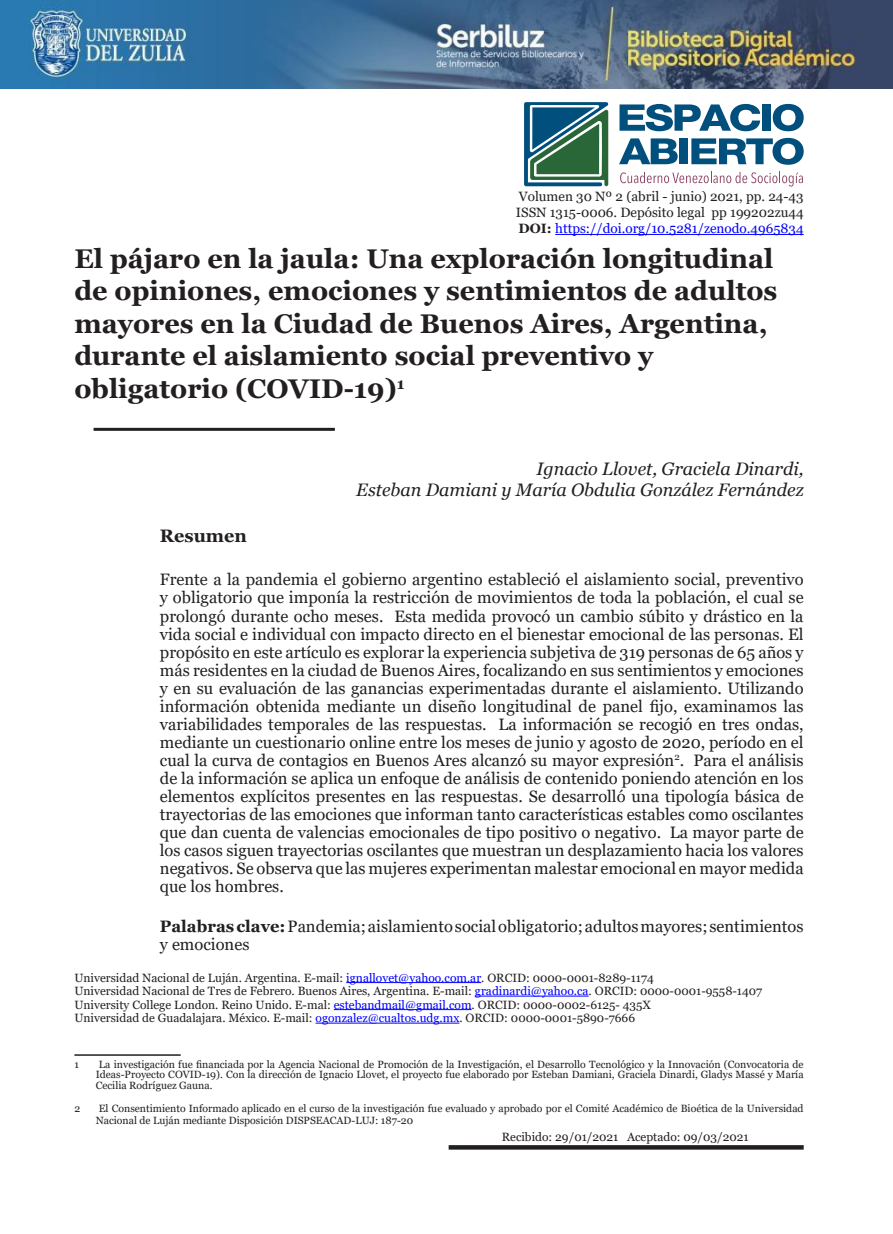
<style>
.page{position:relative;width:893px;height:1234px;background:#fff}
.page>*{position:absolute;margin:0;border:0;box-sizing:border-box;transform-origin:0 0}
.t1{font:700 27px/32.4px "Georgia";color:#231f20}
.t2{font:italic 18px/21.6px "Georgia";color:#231f20;text-align:right}
.t3{font:700 18px "Georgia";color:#231f20}
.t4{font:16.5px/18px "Georgia";color:#231f20;text-align:justify}
.t5{font:13.5px/16.2px "Georgia";color:#231f20;text-align:justify}
.t6{font:12px/13.5px "Georgia";color:#231f20}
.t7{font:10.5px/10.5px "Georgia";color:#231f20;text-align:justify}
.s1{font-weight:700}
.s2{color:#00f}
</style>
<div class="page">
<svg style="left:524px;top:102px;width:84px;height:85px;background:#477e7b"></svg>
<svg style="left:619px;top:138px;width:59px;height:26px"></svg>
<div style="left:680px;top:138px;width:8px;height:26px;background:#004f7d"></div>
<svg style="left:691px;top:138px;width:113px;height:27px"></svg>
<svg style="left:619px;top:104px;width:141px;height:27px"></svg>
<div style="left:762px;top:104px;width:8px;height:27px;background:#004f7d"></div>
<svg style="left:773px;top:104px;width:31px;height:27px"></svg>
<svg style="left:620px;top:172px;width:183px;height:14px"></svg>
<svg style="left:449px;top:1145px;width:355px;height:4px"></svg>
<img style="left:0;top:0;width:893px;height:88px">
<hr style="left:94px;top:428px;width:241px;height:3px;background:#231f20">
<hr style="left:555px;top:234px;width:249px;height:1px;background:#00f">
<hr style="left:346px;top:982px;width:135px;height:1px;background:#00f">
<hr style="left:475px;top:995px;width:114px;height:1px;background:#00f">
<hr style="left:334px;top:1009px;width:138px;height:1px;background:#00f">
<hr style="left:316px;top:1022px;width:143px;height:1px;background:#00f">
<hr style="left:74px;top:1054px;width:107px;height:1px;background:#231f20">
<p class="t5" style="left:516px;top:188px;width:289px">Volumen 30 Nº 2 (abril - junio) 2021, pp. 24-43<br>ISSN 1315-0006. Depósito legal pp 199202zu44<br><span class="s1">DOI:</span> <span class="s2">https://doi.org/10.5281/zenodo.4965834</span></p>
<h1 class="t1" style="left:74px;top:242px;width:704px">El pájaro en la jaula: Una exploración longitudinal de opiniones, emociones y sentimientos de adultos mayores en la Ciudad de Buenos Aires, Argentina, durante el aislamiento social preventivo y obligatorio (COVID-19)<sup>1</sup></h1>
<p class="t2" style="left:356px;top:457px;width:449px">Ignacio Llovet, Graciela Dinardi,<br>Esteban Damiani y María Obdulia González Fernández</p>
<p class="t3" style="left:160px;top:523px;width:89px">Resumen</p>
<p class="t4" style="left:160px;top:571px;width:645px">Frente a la pandemia el gobierno argentino estableció el aislamiento social, preventivo y obligatorio que imponía la restricción de movimientos de toda la población, el cual se prolongó durante ocho meses. Esta medida provocó un cambio súbito y drástico en la vida social e individual con impacto directo en el bienestar emocional de las personas. El propósito en este artículo es explorar la experiencia subjetiva de 319 personas de 65 años y más residentes en la ciudad de Buenos Aires, focalizando en sus sentimientos y emociones y en su evaluación de las ganancias experimentadas durante el aislamiento. Utilizando información obtenida mediante un diseño longitudinal de panel fijo, examinamos las variabilidades temporales de las respuestas. La información se recogió en tres ondas, mediante un cuestionario online entre los meses de junio y agosto de 2020, período en el cual la curva de contagios en Buenos Ares alcanzó su mayor expresión<sup>2</sup>. Para el análisis de la información se aplica un enfoque de análisis de contenido poniendo atención en los elementos explícitos presentes en las respuestas. Se desarrolló una tipología básica de trayectorias de las emociones que informan tanto características estables como oscilantes que dan cuenta de valencias emocionales de tipo positivo o negativo. La mayor parte de los casos siguen trayectorias oscilantes que muestran un desplazamiento hacia los valores negativos. Se observa que las mujeres experimentan malestar emocional en mayor medida que los hombres.</p>
<p class="t4" style="left:160px;top:917px;width:645px"><span class="s1">Palabras clave:</span> Pandemia; aislamiento social obligatorio; adultos mayores; sentimientos y emociones</p>
<p class="t6" style="left:74px;top:970px;width:689px">Universidad Nacional de Luján. Argentina. E-mail: <span class="s2">ignallovet@yahoo.com.ar</span>. ORCID: 0000-0001-8289-1174<br>Universidad Nacional de Tres de Febrero. Buenos Aires, Argentina. E-mail: <span class="s2">gradinardi@yahoo.ca</span>. ORCID: 0000-0001-9558-1407<br>University College London. Reino Unido. E-mal: <span class="s2">estebandmail@gmail.com</span>. ORCID: 0000-0002-6125- 435X<br>Universidad de Guadalajara. México. E-mail: <span class="s2">ogonzalez@cualtos.udg.mx</span>. ORCID: 0000-0001-5890-7666</p>
<p class="t7" style="left:74px;top:1058px;width:6px">1</p>
<p class="t7" style="left:96px;top:1058px;width:709px;text-indent:3px">La investigación fue financiada por la Agencia Nacional de Promoción de la Investigación, el Desarrollo Tecnológico y la Innovación (Convocatoria de Ideas-Proyecto COVID-19). Con la dirección de Ignacio Llovet, el proyecto fue elaborado por Esteban Damiani, Graciela Dinardi, Gladys Massé y María Cecilia Rodríguez Gauna.</p>
<p class="t7" style="left:74px;top:1103px;width:7px">2</p>
<p class="t7" style="left:96px;top:1102px;width:709px;line-height:12px">El Consentimiento Informado aplicado en el curso de la investigación fue evaluado y aprobado por el Comité Académico de Bioética de la Universidad<br>Nacional de Luján mediante Disposición DISPSEACAD-LUJ: 187-20</p>
<p class="t6" style="left:502px;top:1130px;width:249px">Recibido: 29/01/2021 Aceptado: 09/03/2021</p>
</div>
